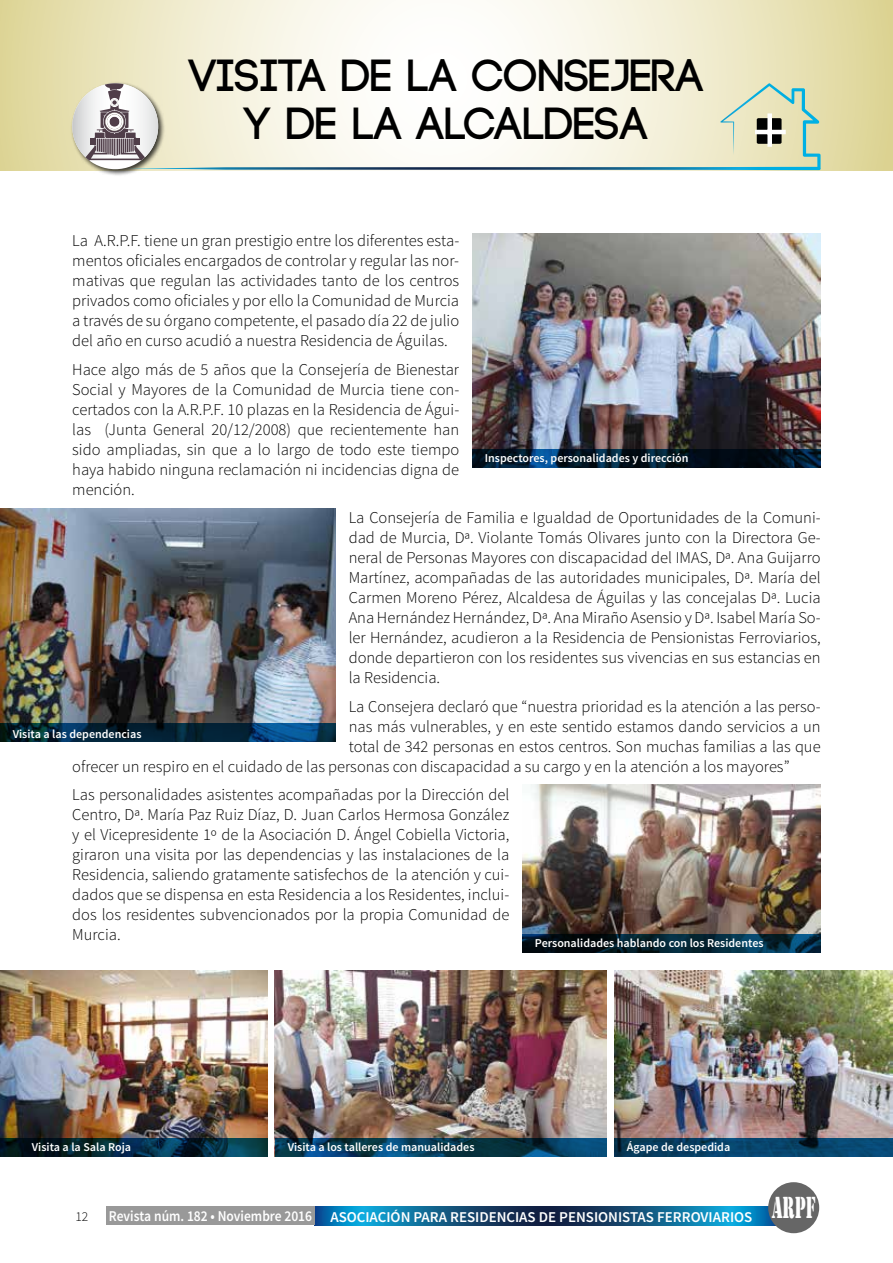
<style>
.page{position:relative;width:893px;height:1263px;background:#fff}
.page>*{position:absolute;margin:0;border:0;box-sizing:border-box;transform-origin:0 0}
.t1{font:700 45px/48px "Code";color:#000;text-align:center}
.t2{font:300 16.5px/20px "Source Sans Pro";color:#000;text-align:justify}
.t3{font:600 15px "Source Sans Pro";color:#fff;scale:.9 1}
.t4{font:300 13.5px "Source Sans Pro";color:#000}
.t5{font:600 12px "Source Sans Pro";color:#fff}
</style>
<div class="page">
<svg style="left:315px;top:1206px;width:459px;height:19px;background:#0f608c"></svg>
<div style="left:106px;top:1206px;width:209px;height:19px;background:#999"></div>
<div style="left:768px;top:1182px;width:51px;height:51px;background:#666;border-radius:50%"></div>
<svg style="left:0;top:0;width:893px;height:170px"></svg>
<div style="left:71px;top:82px;width:95px;height:95px;background:#000;opacity:.75"></div>
<div style="left:72px;top:83px;width:86px;height:86px;background:#fff;border-radius:50%"></div>
<svg style="left:128px;top:83px;width:693px;height:87px"></svg>
<div style="left:757px;top:118px;width:24px;height:26px;background:#000101;border-radius:2px"></div>
<div style="left:767px;top:113px;width:5px;height:34px;background:#fff"></div>
<hr style="left:755px;top:130px;width:31px;height:4px;background:#fff">
<svg style="left:72px;top:83px;width:86px;height:78px"></svg>
<img style="left:472px;top:234px;width:349px;height:215px">
<img style="left:0;top:508px;width:336px;height:215px">
<img style="left:0;top:970px;width:267px;height:168px">
<img style="left:275px;top:970px;width:332px;height:168px">
<img style="left:614px;top:970px;width:279px;height:168px">
<svg style="left:472px;top:449px;width:349px;height:19px;background:#02192c"></svg>
<svg style="left:0;top:723px;width:336px;height:19px;background:#032d47"></svg>
<svg style="left:0;top:1138px;width:267px;height:19px;background:#042938"></svg>
<svg style="left:275px;top:1138px;width:332px;height:19px;background:#063d5a"></svg>
<svg style="left:614px;top:1138px;width:279px;height:19px;background:#074065"></svg>
<img style="left:522px;top:784px;width:299px;height:150px">
<svg style="left:522px;top:934px;width:299px;height:18px;background:#032232"></svg>
<h1 class="t1" style="left:190px;top:53px;width:515px">VISITA DE LA CONSEJERA<br>Y DE LA ALCALDESA</h1>
<p class="t2" style="left:72px;top:231px;width:388px">La A.R.P.F. tiene un gran prestigio entre los diferentes esta&shy;mentos oficiales encargados de controlar y regular las nor&shy;mativas que regulan las actividades tanto de los centros privados como oficiales y por ello la Comunidad de Murcia a través de su órgano competente, el pasado día 22 de julio del año en curso acudió a nuestra Residencia de Águilas.</p>
<p class="t2" style="left:72px;top:359px;width:388px">Hace algo más de 5 años que la Consejería de Bienestar Social y Mayores de la Comunidad de Murcia tiene con&shy;certados con la A.R.P.F. 10 plazas en la Residencia de Águi&shy;las (Junta General 20/12/2008) que recientemente han sido ampliadas, sin que a lo largo de todo este tiempo haya habido ninguna reclamación ni incidencias digna de mención.</p>
<p class="t2" style="left:349px;top:508px;width:473px">La Consejería de Familia e Igualdad de Oportunidades de la Comuni&shy;dad de Murcia, Dª. Violante Tomás Olivares junto con la Directora Ge&shy;neral de Personas Mayores con discapacidad del IMAS, Dª. Ana Guijarro Martínez, acompañadas de las autoridades municipales, Dª. María del Carmen Moreno Pérez, Alcaldesa de Águilas y las concejalas Dª. Lucia Ana Hernández Hernández, Dª. Ana Miraño Asensio y Dª. Isabel María So&shy;ler Hernández, acudieron a la Residencia de Pensionistas Ferroviarios, donde departieron con los residentes sus vivencias en sus estancias en la Residencia.</p>
<p class="t2" style="left:349px;top:696px;width:473px">La Consejera declaró que “nuestra prioridad es la atención a las perso-</p>
<p class="t2" style="left:349px;top:716px;width:473px">nas más vulnerables, y en este sentido estamos dando servicios a un</p>
<p class="t2" style="left:349px;top:736px;width:473px">total de 342 personas en estos centros. Son muchas familias a las que</p>
<p class="t2" style="left:72px;top:756px;width:719px">ofrecer un respiro en el cuidado de las personas con discapacidad a su cargo y en la atención a los mayores”</p>
<p class="t2" style="left:72px;top:785px;width:439px">Las personalidades asistentes acompañadas por la Dirección del Centro, Dª. María Paz Ruiz Díaz, D. Juan Carlos Hermosa González y el Vicepresidente 1º de la Asociación D. Ángel Cobiella Victoria, giraron una visita por las dependencias y las instalaciones de la Residencia, saliendo gratamente satisfechos de la atención y cui&shy;dados que se dispensa en esta Residencia a los Residentes, inclui&shy;dos los residentes subvencionados por la propia Comunidad de Murcia.</p>
<p class="t5" style="left:485px;top:451px;width:205px">Inspectores, personalidades y dirección</p>
<p class="t5" style="left:13px;top:726px;width:130px">Visita a las dependencias</p>
<p class="t5" style="left:535px;top:935px;width:230px">Personalidades hablando con los Residentes</p>
<p class="t5" style="left:32px;top:1140px;width:101px">Visita a la Sala Roja</p>
<p class="t5" style="left:288px;top:1140px;width:188px">Visita a los talleres de manualidades</p>
<p class="t5" style="left:627px;top:1140px;width:105px">Ágape de despedida</p>
<p class="t4" style="left:75px;top:1208px;width:14px">12</p>
<p class="t3" style="left:109px;top:1207px;width:787px">Revista núm. 182 • Noviembre 2016 ASOCIACIÓN PARA RESIDENCIAS DE PENSIONISTAS FERROVIARIOS <sup>ARPF</sup></p>
</div>
